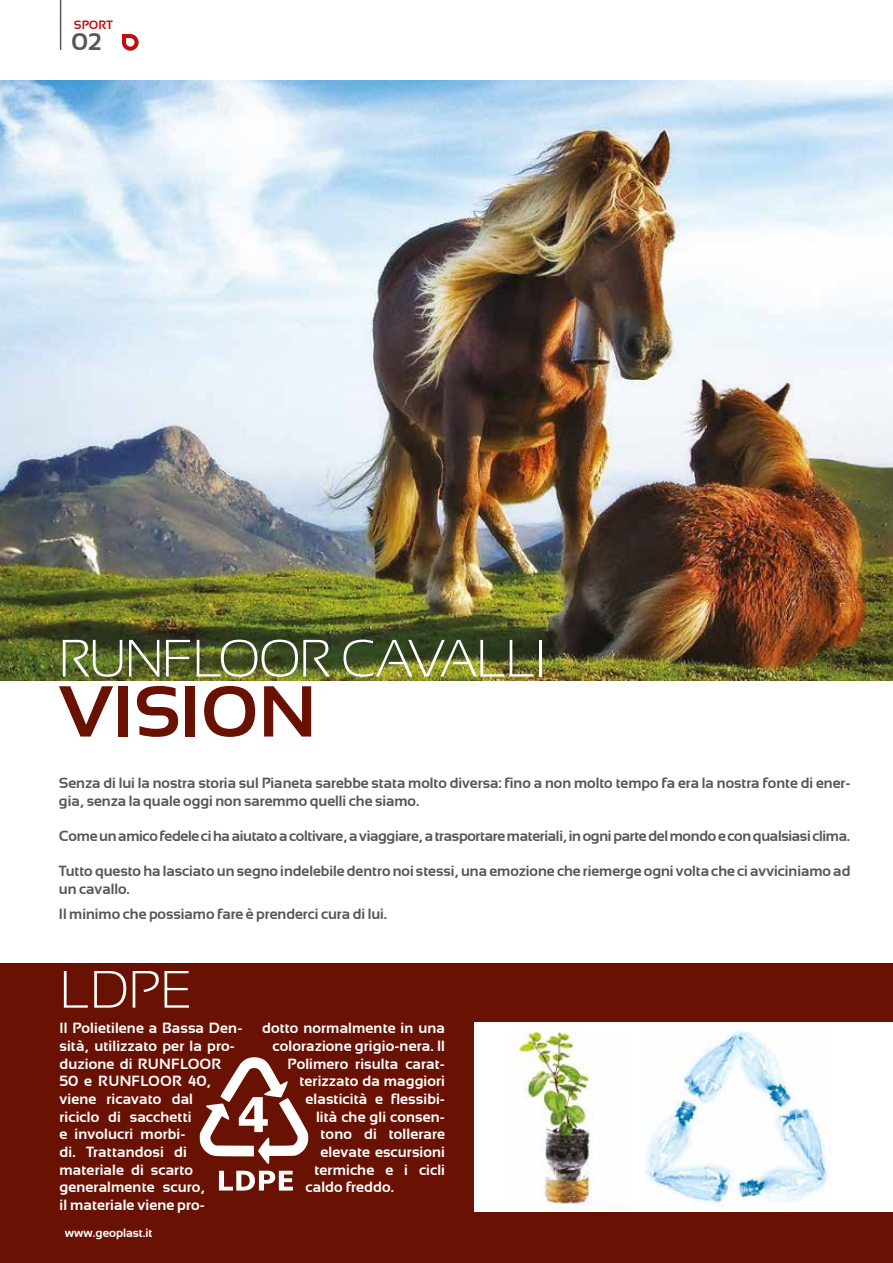
<style>
.page{position:relative;width:893px;height:1263px;background:#fff}
.page>*{position:absolute;margin:0;border:0;box-sizing:border-box;transform-origin:0 0}
.t1{font:700 72px "Sansation";color:#691103}
.t2{font:300 52.5px "Sansation";letter-spacing:-.02em;color:#fff}
.t3{font:700 24px "Sansation";color:#575756}
.t4{font:700 14.7px/17.7px "Sansation";letter-spacing:.01em;color:#fff}
.t5{font:700 14.7px/17.7px "Sansation";color:#575756}
.t6{font:700 14.7px "Sansation";letter-spacing:-.02em;color:#575756}
.t7{font:700 12px "Sansation";color:#fff}
.t8{font:700 12px "Sansation";color:#c00d0e}
</style>
<div class="page">
<div style="left:0;top:963px;width:893px;height:300px;background:#691103"></div>
<img style="left:0;top:81px;width:893px;height:599px">
<div style="left:475px;top:1022px;width:418px;height:189px;background:#fff"></div>
<img style="left:507px;top:1032px;width:86px;height:172px">
<img style="left:645px;top:1030px;width:185px;height:175px">
<svg style="left:200px;top:1057px;width:108px;height:107px"></svg>
<svg style="left:219px;top:1171px;width:74px;height:20px"></svg>
<hr style="left:60px;top:0;width:1px;height:50px;background:#575756">
<svg style="left:122px;top:34px;width:17px;height:17px"></svg>
<p class="t8" style="left:74px;top:18px;width:40px">SPORT</p>
<h3 class="t3" style="left:72px;top:28px;width:31px">02</h3>
<h2 class="t2" style="left:59px;top:629px;width:488px">RUNFLOOR CAVALLI</h2>
<h1 class="t1" style="left:59px;top:670px;width:259px">VISION</h1>
<p class="t5" style="left:59px;top:774px;width:793px">Senza di lui la nostra storia sul Pianeta sarebbe stata molto diversa: fino a non molto tempo fa era la nostra fonte di ener&shy;gia, senza la quale oggi non saremmo quelli che siamo.</p>
<p class="t6" style="left:59px;top:828px;width:793px">Come un amico fedele ci ha aiutato a coltivare, a viaggiare, a trasportare materiali, in ogni parte del mondo e con qualsiasi clima.</p>
<p class="t5" style="left:59px;top:862px;width:793px">Tutto questo ha lasciato un segno indelebile dentro noi stessi, una emozione che riemerge ogni volta che ci avviciniamo ad un cavallo.</p>
<p class="t5" style="left:59px;top:905px;width:330px">Il minimo che possiamo fare è prenderci cura di lui.</p>
<h2 class="t2" style="left:60px;top:960px;width:134px">LDPE</h2>
<p class="t4" style="left:60px;top:1019px;width:185px">Il Polietilene a Bassa Den&shy;sità, utilizzato per la pro&shy;duzione di RUNFLOOR<br>50 e RUNFLOOR 40, viene ricavato dal<br>riciclo di sacchetti<br>e involucri morbi-<br>di. Trattandosi di materiale di scarto generalmente scuro,<br>il materiale viene pro-</p>
<p class="t4" style="left:262px;top:1019px;width:185px">dotto normalmente in una</p>
<p class="t4" style="left:273px;top:1037px;width:174px">colorazione grigio-nera. Il</p>
<p class="t4" style="left:288px;top:1055px;width:159px">Polimero risulta carat-</p>
<p class="t4" style="left:300px;top:1072px;width:147px">terizzato da maggiori</p>
<p class="t4" style="left:306px;top:1090px;width:141px">elasticità e flessibi-</p>
<p class="t4" style="left:316px;top:1107px;width:131px">lità che gli consen-</p>
<p class="t4" style="left:321px;top:1125px;width:126px">tono di tollerare</p>
<p class="t4" style="left:321px;top:1143px;width:126px">elevate escursioni</p>
<p class="t4" style="left:315px;top:1160px;width:132px">termiche e i cicli</p>
<p class="t4" style="left:306px;top:1178px;width:90px">caldo freddo.</p>
<p class="t7" style="left:65px;top:1226px;width:89px">www.geoplast.it</p>
</div>
